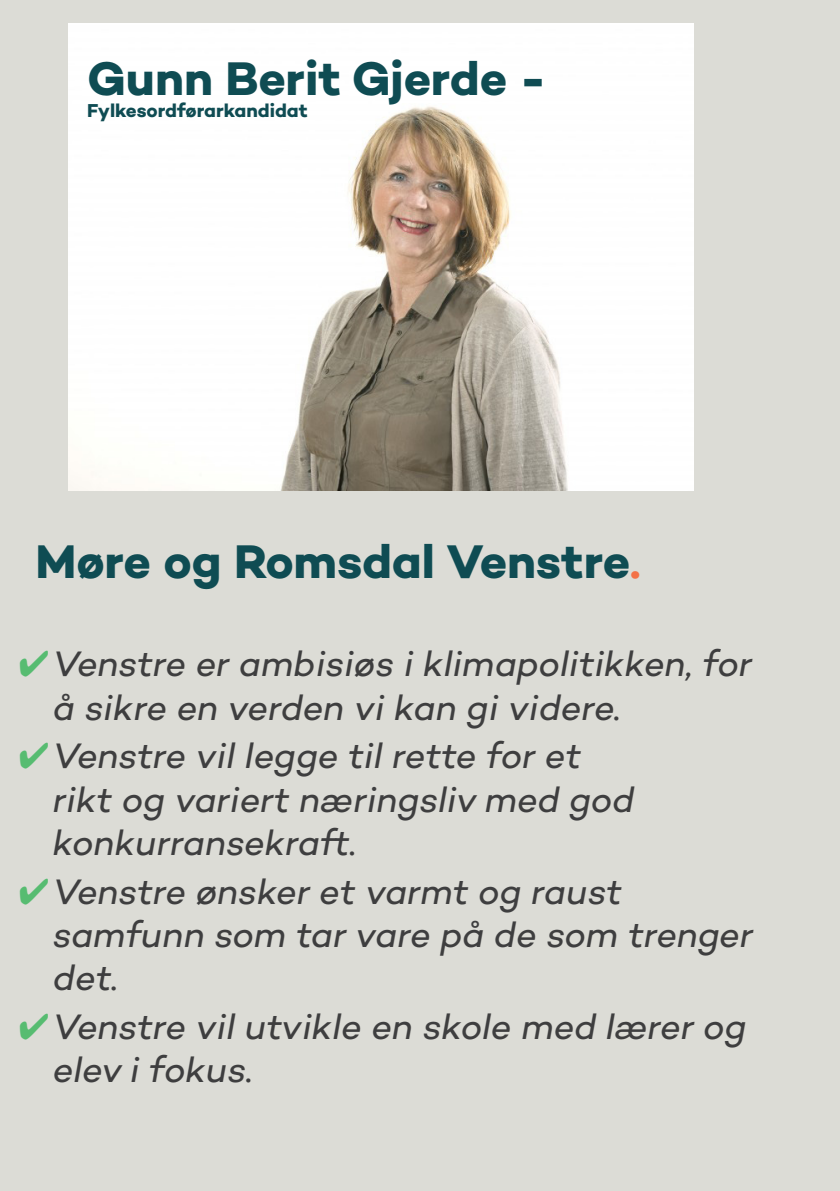
<style>
.page{position:relative;width:840px;height:1191px;background:#fff}
.page>*{position:absolute;margin:0;border:0;box-sizing:border-box;transform-origin:0 0}
.Overskrift{font:700 48px "Campton";letter-spacing:-.01em;color:#0f4c53}
.Kandidatnavn{font:700 48px "Campton";color:#0f4c53}
.t1{font:italic 36px/43.2px "Campton";letter-spacing:-.005em;color:#3e3e3f}
.Kandidatnavn-2{font:700 19px "Campton";letter-spacing:-.005em;color:#0f4c53}
.s1{font-size:44px;color:#f37147}
.s2{color:#57bc71}
</style>
<div class="page">
<div style="left:0;top:0;width:839px;height:1191px;background:#dcdcd6"></div>
<img style="left:68px;top:24px;width:625px;height:466px">
<p class="Kandidatnavn" style="left:87px;top:48px;width:460px">Gunn Berit Gjerde -</p>
<p class="Kandidatnavn-2" style="left:87px;top:98px;width:222px">Fylkesordførarkandidat</p>
<p class="Overskrift" style="left:35px;top:531px;width:606px">Møre og Romsdal Venstre<span class="s1">.</span></p>
<p class="t1" style="left:53px;top:641px;width:700px;text-indent:-34px"><span class="s2">✔</span>Venstre er ambisiøs i klimapolitikken, for å sikre en verden vi kan gi videre.</p>
<p class="t1" style="left:53px;top:733px;width:582px;text-indent:-34px"><span class="s2">✔</span>Venstre vil legge til rette for et rikt og variert næringsliv med god konkurransekraft.</p>
<p class="t1" style="left:53px;top:869px;width:701px;text-indent:-34px"><span class="s2">✔</span>Venstre ønsker et varmt og raust samfunn som tar vare på de som trenger det.</p>
<p class="t1" style="left:53px;top:1004px;width:694px;text-indent:-34px"><span class="s2">✔</span>Venstre vil utvikle en skole med lærer og elev i fokus.</p>
</div>
